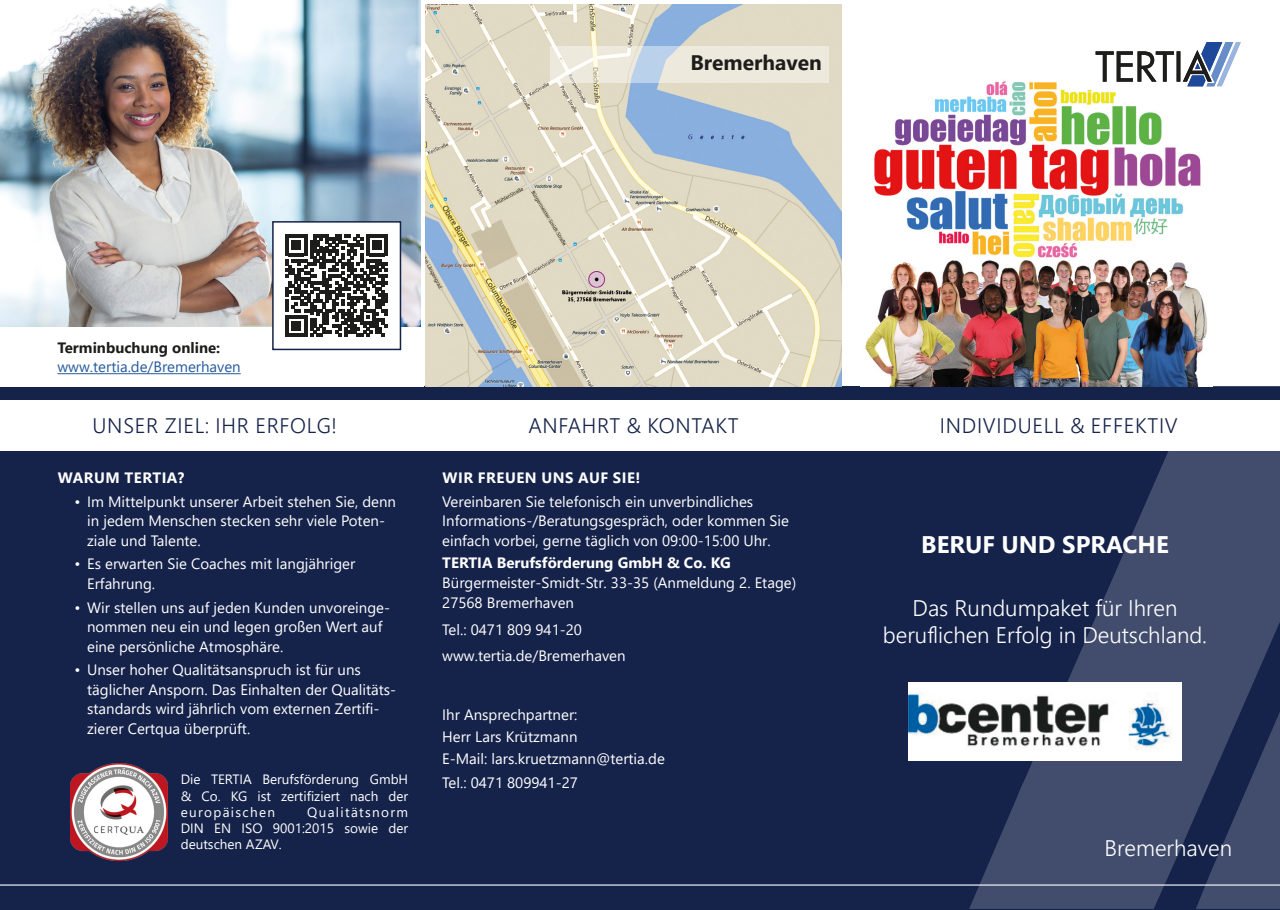
<style>
.page{position:relative;width:1280px;height:910px;background:#fff}
.page>*{position:absolute;margin:0;border:0;box-sizing:border-box;transform-origin:0 0}
.t1{font:700 24px "Segoe UI";color:#fff}
.t2{font:300 22.5px/27px "Segoe UI";color:#fff;text-align:center}
.t3{font:300 21px "Segoe UI";letter-spacing:.035em;color:#15224a}
.t4{font:700 21px "Segoe UI";color:#1d1d1b}
.t5{font:15px/19.5px "Segoe UI";color:#fff}
.t6{font:700 15px "Segoe UI";letter-spacing:.035em;color:#fff}
.t7{font:700 15px "Segoe UI";color:#fff}
.t8{font:15px "Segoe UI";color:#275b9c}
.t9{font:700 15px "Segoe UI";color:#1d1d1b}
.t10{font:13.5px/16.2px "Segoe UI";color:#fff;text-align:justify}
</style>
<div class="page">
<div style="left:0;top:387px;width:1280px;height:523px;background:#15224a"></div>
<hr style="left:0;top:884px;width:1280px;height:2px;background:#fff">
<svg style="left:1018px;top:386px;width:262px;height:457px;fill:#424d6d"></svg>
<svg style="left:969px;top:783px;width:214px;height:126px"></svg>
<svg style="left:1196px;top:711px;width:84px;height:198px"></svg>
<img style="left:70px;top:763px;width:98px;height:98px">
<img style="left:865px;top:81px;width:347px;height:306px">
<img style="left:0;top:0;width:421px;height:327px">
<div style="left:0;top:400px;width:1280px;height:51px;background:#fff"></div>
<div style="left:0;top:387px;width:1280px;height:13px;background:#15224a"></div>
<img style="left:425px;top:4px;width:417px;height:383px">
<svg style="left:550px;top:46px;width:279px;height:37px;background:#e8e7df"></svg>
<svg style="left:1095px;top:43px;width:146px;height:43px"></svg>
<img style="left:908px;top:683px;width:274px;height:78px">
<hr style="left:57px;top:373px;width:184px;height:1px;background:#275b9c">
<div style="left:273px;top:222px;width:127px;height:127px;background:#fff"></div>
<svg style="left:285px;top:234px;width:103px;height:103px"></svg>
<div style="left:272px;top:221px;width:129px;height:129px;border:2px solid #15224a"></div>
<p class="t9" style="left:57px;top:333px;width:164px">Terminbuchung online:</p>
<p class="t8" style="left:57px;top:353px;width:185px">www.tertia.de/Bremerhaven</p>
<h3 class="t4" style="left:690px;top:42px;width:133px">Bremerhaven</h3>
<h3 class="t3" style="left:93px;top:406px;width:246px">UNSER ZIEL: IHR ERFOLG!</h3>
<h3 class="t3" style="left:528px;top:406px;width:212px">ANFAHRT &amp; KONTAKT</h3>
<h3 class="t3" style="left:940px;top:406px;width:239px">INDIVIDUELL &amp; EFFEKTIV</h3>
<p class="t6" style="left:58px;top:463px;width:128px">WARUM TERTIA?</p>
<p class="t5" style="left:87px;top:490px;width:310px;text-indent:-13px">• Im Mittelpunkt unserer Arbeit stehen Sie, denn in jedem Menschen stecken sehr viele Poten&shy;ziale und Talente.</p>
<p class="t5" style="left:87px;top:553px;width:270px;text-indent:-13px">• Es erwarten Sie Coaches mit langjähriger<br>Erfahrung.</p>
<p class="t5" style="left:87px;top:596px;width:304px;text-indent:-13px">• Wir stellen uns auf jeden Kunden unvoreinge&shy;nommen neu ein und legen großen Wert auf eine persönliche Atmosphäre.</p>
<p class="t5" style="left:87px;top:659px;width:311px;text-indent:-13px">• Unser hoher Qualitätsanspruch ist für uns täglicher Ansporn. Das Einhalten der Qualitäts&shy;standards wird jährlich vom externen Zertifi&shy;zierer Certqua überprüft.</p>
<p class="t10" style="left:181px;top:770px;width:229px">Die TERTIA Berufsförderung GmbH &amp; Co. KG ist zertifiziert nach der europäischen</p>
<p class="t10" style="left:181px;top:803px;width:229px;text-indent:126px">Qualitätsnorm DIN EN ISO 9001:2015 sowie der deutschen AZAV.</p>
<p class="t6" style="left:442px;top:463px;width:199px">WIR FREUEN UNS AUF SIE!</p>
<p class="t5" style="left:442px;top:490px;width:348px">Vereinbaren Sie telefonisch ein unverbindliches<br>Informations-/Beratungsgespräch, oder kommen Sie einfach vorbei, gerne täglich von 09:00-15:00 Uhr.</p>
<p class="t7" style="left:442px;top:548px;width:290px">TERTIA Berufsförderung GmbH &amp; Co. KG</p>
<p class="t5" style="left:442px;top:571px;width:355px;line-height:20.1px">Bürgermeister-Smidt-Str. 33-35 (Anmeldung 2. Etage)<br>27568 Bremerhaven</p>
<p class="t5" style="left:442px;top:615px;width:185px;line-height:26.5px">Tel.: 0471 809 941-20 www.tertia.de/Bremerhaven</p>
<p class="t5" style="left:442px;top:702px;width:224px;line-height:22.2px">Ihr Ansprechpartner:<br>Herr Lars Krützmann<br>E-Mail: lars.kruetzmann@tertia.de</p>
<p class="t5" style="left:442px;top:772px;width:137px">Tel.: 0471 809941-27</p>
<h1 class="t1" style="left:921px;top:522px;width:249px">BERUF UND SPRACHE</h1>
<h2 class="t2" style="left:883px;top:592px;width:326px">Das Rundumpaket für Ihren beruflichen Erfolg in Deutschland.</h2>
<h2 class="t2" style="left:1105px;top:832px;width:129px">Bremerhaven</h2>
</div>
